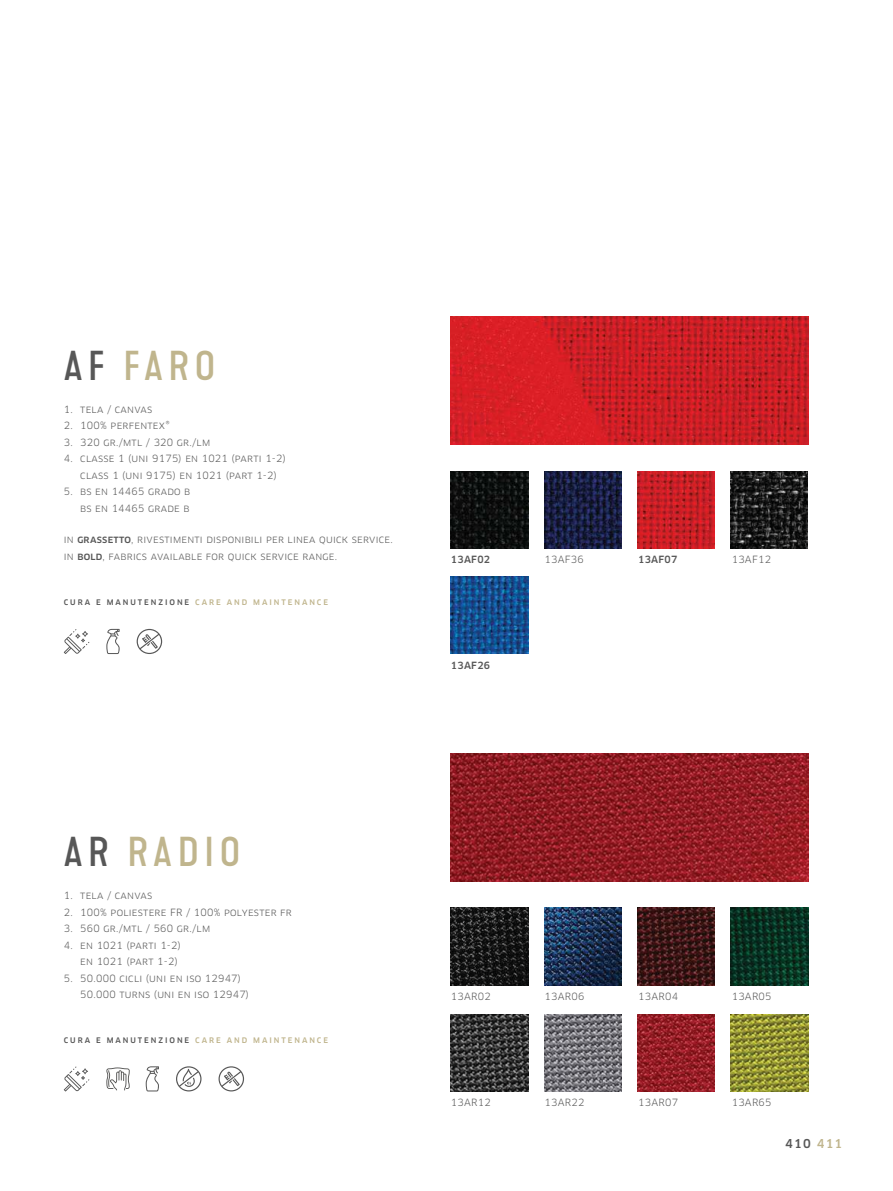
<style>
.page{position:relative;width:893px;height:1191px;background:#fff}
.page>*{position:absolute;margin:0;border:0;box-sizing:border-box;transform-origin:0 0}
.t1{font:500 expanded 39px "Kapra Neue Pro";letter-spacing:.145em;color:#c0b58d}
.t2{font:500 12px "Clan Pro";letter-spacing:.1em;color:#575757}
.t3{font:9.75px/16.5px "Clan Pro";letter-spacing:.025em;color:#575757}
.t4{font:500 9.75px "Clan Pro";letter-spacing:.025em;color:#575757}
.t5{font:500 7.5px "Clan Pro";letter-spacing:.26em;color:#c0b58d}
.s1{color:#575757}
.s2{font-weight:500}
.s3{color:#c0b58d}
</style>
<div class="page">
<img style="left:730px;top:471px;width:77px;height:77px">
<img style="left:544px;top:471px;width:77px;height:77px">
<img style="left:544px;top:1014px;width:77px;height:77px">
<img style="left:451px;top:908px;width:77px;height:77px">
<img style="left:451px;top:1014px;width:77px;height:77px">
<img style="left:637px;top:908px;width:77px;height:77px">
<img style="left:451px;top:754px;width:357px;height:127px">
<img style="left:637px;top:1014px;width:77px;height:77px">
<img style="left:731px;top:1014px;width:77px;height:77px">
<img style="left:544px;top:908px;width:77px;height:77px">
<img style="left:731px;top:908px;width:77px;height:77px">
<img style="left:451px;top:317px;width:357px;height:128px">
<img style="left:637px;top:471px;width:77px;height:77px">
<img style="left:451px;top:471px;width:77px;height:77px">
<img style="left:451px;top:577px;width:77px;height:77px">
<svg style="left:106px;top:1067px;width:24px;height:23px"></svg>
<svg style="left:176px;top:1066px;width:25px;height:25px"></svg>
<svg style="left:218px;top:1066px;width:26px;height:25px"></svg>
<svg style="left:146px;top:1066px;width:13px;height:25px"></svg>
<svg style="left:64px;top:1067px;width:25px;height:24px"></svg>
<svg style="left:137px;top:629px;width:25px;height:25px"></svg>
<svg style="left:106px;top:629px;width:14px;height:25px"></svg>
<svg style="left:64px;top:629px;width:25px;height:25px"></svg>
<h1 class="t1" style="left:64px;top:350px;width:153px"><span class="s1">AF</span> FARO</h1>
<p class="t3" style="left:64px;top:401px;width:90px">1. tela / canvas</p>
<p class="t3" style="left:64px;top:418px;width:107px">2. 100% perfentex®</p>
<p class="t3" style="left:64px;top:434px;width:148px">3. 320 gr./mtl / 320 gr./lm</p>
<p class="t3" style="left:80px;top:451px;width:207px;text-indent:-16px">4. classe 1 (uni 9175) en 1021 (parti 1-2) class 1 (uni 9175) en 1021 (part 1-2)</p>
<p class="t3" style="left:64px;top:484px;width:128px;text-align:right">5. bs en 14465 grado b bs en 14465 grade b</p>
<p class="t3" style="left:64px;top:532px;width:330px">in <span class="s2">grassetto</span>, rivestimenti disponibili per linea quick service. in <span class="s2">bold</span>, fabrics available for quick service range.</p>
<p class="t5" style="left:64px;top:599px;width:266px"><span class="s1">CURA E MANUTENZIONE</span> CARE AND MAINTENANCE</p>
<p class="t4" style="left:451px;top:555px;width:41px">13AF02</p>
<p class="t3" style="left:544px;top:552px;width:41px">13AF36</p>
<p class="t4" style="left:638px;top:555px;width:41px">13AF07</p>
<p class="t3" style="left:731px;top:552px;width:41px">13AF12</p>
<p class="t4" style="left:451px;top:661px;width:41px">13AF26</p>
<h1 class="t1" style="left:64px;top:837px;width:178px"><span class="s1">AR</span> RADIO</h1>
<p class="t3" style="left:64px;top:888px;width:90px">1. tela / canvas</p>
<p class="t3" style="left:64px;top:905px;width:230px">2. 100% poliestere FR / 100% polyester fr</p>
<p class="t3" style="left:64px;top:921px;width:148px">3. 560 gr./mtl / 560 gr./lm</p>
<p class="t3" style="left:80px;top:938px;width:102px;text-indent:-16px">4. en 1021 (parti 1-2) en 1021 (part 1-2)</p>
<p class="t3" style="left:80px;top:971px;width:170px;text-indent:-16px">5. 50.000 cicli (uni en iso 12947)<br>50.000 turns (uni en iso 12947)</p>
<p class="t5" style="left:64px;top:1038px;width:266px"><span class="s1">CURA E MANUTENZIONE</span> CARE AND MAINTENANCE</p>
<p class="t3" style="left:451px;top:988px;width:41px">13AR02</p>
<p class="t3" style="left:544px;top:988px;width:41px">13AR06</p>
<p class="t3" style="left:638px;top:988px;width:41px">13AR04</p>
<p class="t3" style="left:731px;top:988px;width:41px">13AR05</p>
<p class="t3" style="left:451px;top:1095px;width:41px">13AR12</p>
<p class="t3" style="left:544px;top:1095px;width:41px">13AR22</p>
<p class="t3" style="left:638px;top:1095px;width:41px">13AR07</p>
<p class="t3" style="left:731px;top:1095px;width:41px">13AR65</p>
<p class="t2" style="left:785px;top:1139px;width:59px">410 <span class="s3">411</span></p>
</div>
